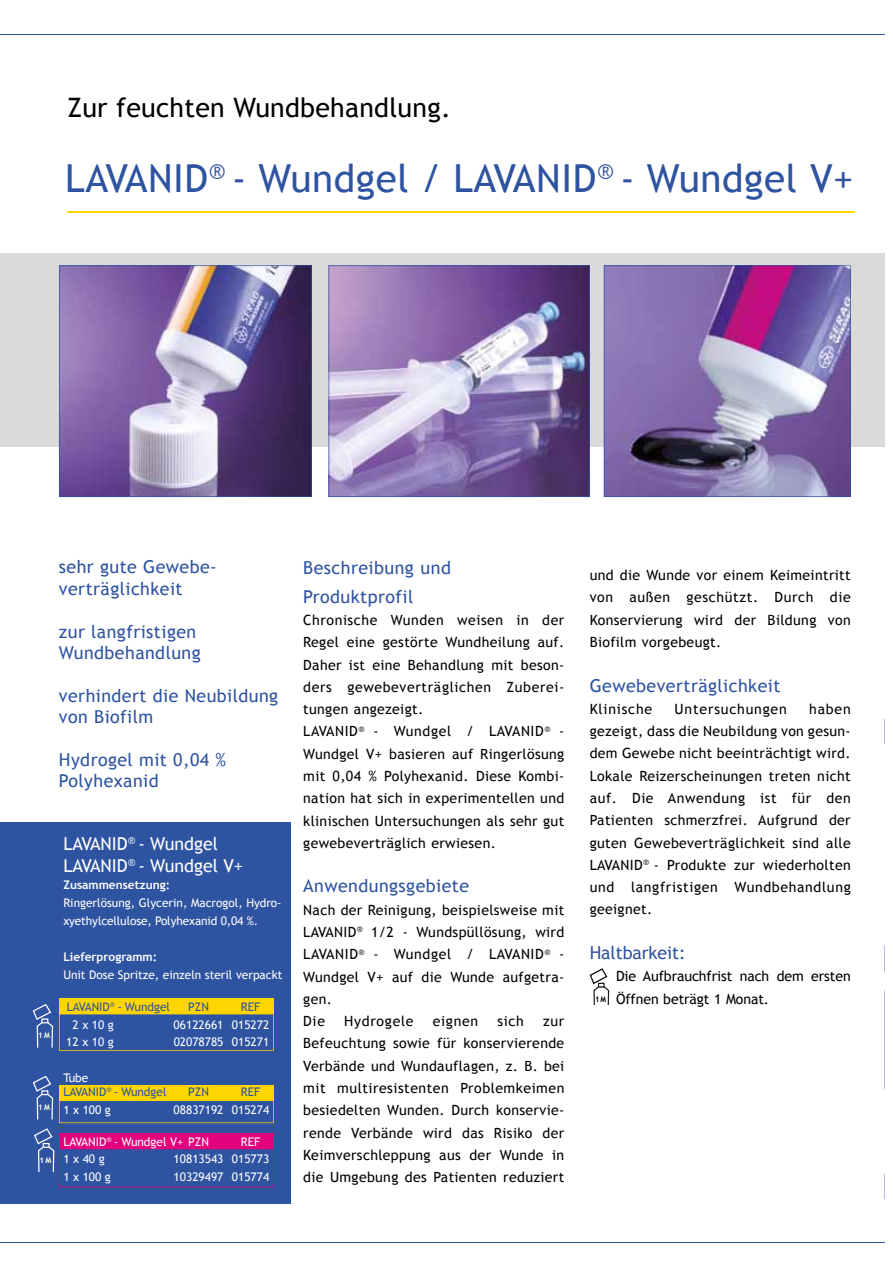
<style>
.page{position:relative;width:893px;height:1263px;background:#fff}
.page>*{position:absolute;margin:0;border:0;box-sizing:border-box;transform-origin:0 0}
.t1{font:38.7px "Trebuchet MS";letter-spacing:.015em;color:#2e53a0}
.t2{font:26.7px "Trebuchet MS";letter-spacing:.01em;color:#000}
.t3{font:17.85px/21.5px "Trebuchet MS";letter-spacing:.025em;color:#2e53a0}
.t4{font:17.85px/21.5px "Trebuchet MS";color:#fff}
.t5{font:17.85px "Trebuchet MS";letter-spacing:-.005em;color:#2e53a0}
.t6{font:14.1px/22.4px "Trebuchet MS";letter-spacing:.025em;color:#000;text-align:justify}
.t7{font:14.1px/22.4px "Trebuchet MS";letter-spacing:-.005em;color:#000}
.t8{font:14.1px "Trebuchet MS";letter-spacing:.06em;color:#000}
.t9{font:14.1px "Trebuchet MS";letter-spacing:.05em;color:#000}
.t10{font:14.1px "Trebuchet MS";letter-spacing:.055em;color:#000}
.t11{font:11.85px/17.9px "Trebuchet MS";color:#fff}
.t12{font:11.85px/14.2px "Trebuchet MS";color:#2e53a0}
.t13{font:700 11.85px "Trebuchet MS";color:#fff}
.t14{font:700 7.95px "Trebuchet MS";color:#fff}
.t15{font:700 7.8px "Trebuchet MS";color:#000}
.s1{color:#fff}
</style>
<div class="page">
<hr style="left:0;top:34px;width:884px;height:1px;background:#2e53a0">
<hr style="left:0;top:1242px;width:884px;height:1px;background:#2e53a0">
<hr style="left:67px;top:212px;width:788px;height:1px;background:#ffd500">
<div style="left:0;top:253px;width:884px;height:193px;background:#dadada"></div>
<img style="left:604px;top:265px;width:247px;height:232px">
<img style="left:59px;top:265px;width:253px;height:232px">
<div style="left:0;top:822px;width:291px;height:382px;background:#2e53a0"></div>
<div style="left:59px;top:998px;width:215px;height:16px;background:#ffd500"></div>
<svg style="left:32px;top:1004px;width:242px;height:47px"></svg>
<svg style="left:32px;top:1075px;width:242px;height:112px"></svg>
<svg style="left:329px;top:265px;width:261px;height:232px;background:#927db0"></svg>
<svg style="left:589px;top:968px;width:21px;height:37px"></svg>
<h2 class="t2" style="left:67px;top:91px;width:385px">Zur feuchten Wundbehandlung.</h2>
<h1 class="t1" style="left:65px;top:155px;width:790px">LAVANID<sup>®</sup> - Wundgel / LAVANID<sup>®</sup> - Wundgel V+</h1>
<p class="t3" style="left:59px;top:556px;width:159px">sehr gute Gewebe&shy;verträglichkeit</p>
<p class="t3" style="left:59px;top:621px;width:143px">zur langfristigen<br>Wundbehandlung</p>
<p class="t3" style="left:59px;top:685px;width:221px">verhindert die Neubildung von Biofilm</p>
<p class="t3" style="left:59px;top:749px;width:169px">Hydrogel mit 0,04 %<br>Polyhexanid</p>
<p class="t14" style="left:38px;top:1030px;width:13px">1M</p>
<p class="t4" style="left:63px;top:833px;width:181px">LAVANID<sup>®</sup> - Wundgel<br>LAVANID<sup>®</sup> - Wundgel V+</p>
<p class="t13" style="left:63px;top:878px;width:108px">Zusammensetzung:</p>
<p class="t11" style="left:63px;top:894px;width:220px">Ringerlösung, Glycerin, Macrogol, Hydro&shy;xyethylcellulose, Polyhexanid 0,04 %.</p>
<p class="t13" style="left:63px;top:949px;width:95px">Lieferprogramm:</p>
<p class="t11" style="left:63px;top:966px;width:221px">Unit Dose Spritze, einzeln steril verpackt</p>
<p class="t12" style="left:67px;top:999px;width:105px">LAVANID<sup>®</sup> - Wundgel</p>
<p class="t12" style="left:188px;top:999px;width:22px">PZN</p>
<p class="t12" style="left:241px;top:999px;width:21px">REF</p>
<p class="t11" style="left:73px;top:1015px;width:43px">2 x 10 g</p>
<p class="t11" style="left:174px;top:1015px;width:97px">06122661 015272</p>
<p class="t11" style="left:66px;top:1033px;width:49px">12 x 10 g</p>
<p class="t11" style="left:174px;top:1033px;width:97px">02078785 015271</p>
<p class="t12" style="left:63px;top:1071px;width:105px"><span class="s1">Tube<br></span>LAVANID<sup>®</sup> - Wundgel</p>
<p class="t12" style="left:188px;top:1085px;width:22px">PZN</p>
<p class="t12" style="left:241px;top:1085px;width:21px">REF</p>
<p class="t14" style="left:38px;top:1102px;width:13px">1M</p>
<p class="t14" style="left:40px;top:1155px;width:13px">1M</p>
<p class="t11" style="left:63px;top:1101px;width:49px">1 x 100 g</p>
<p class="t11" style="left:174px;top:1101px;width:97px">08837192 015274</p>
<p class="t11" style="left:63px;top:1132px;width:147px">LAVANID<sup>®</sup> - Wundgel V+ PZN</p>
<p class="t11" style="left:241px;top:1132px;width:21px">REF</p>
<p class="t11" style="left:63px;top:1150px;width:43px">1 x 40 g</p>
<p class="t11" style="left:174px;top:1150px;width:97px">10813543 015773</p>
<p class="t11" style="left:63px;top:1168px;width:49px">1 x 100 g</p>
<p class="t11" style="left:174px;top:1168px;width:97px">10329497 015774</p>
<p class="t3" style="left:303px;top:554px;width:149px;line-height:28.2px">Beschreibung und<br>Produktprofil</p>
<p class="t6" style="left:303px;top:609px;width:263px;text-align:left">Chronische Wunden weisen in der Regel eine gestörte Wundheilung auf.<br>Daher ist eine Behandlung mit beson&shy;ders gewebeverträglichen Zuberei&shy;tungen angezeigt.<br>LAVANID<sup>®</sup> - Wundgel / LAVANID<sup>®</sup> - Wundgel V+ basieren auf Ringerlösung mit 0,04 % Polyhexanid. Diese Kombi&shy;nation hat sich in experimentellen und klinischen Untersuchungen als sehr gut gewebeverträglich erwiesen.</p>
<p class="t3" style="left:303px;top:876px;width:167px">Anwendungsgebiete</p>
<p class="t6" style="left:303px;top:899px;width:263px;text-align:left">Nach der Reinigung, beispielsweise mit<br>LAVANID<sup>®</sup> 1/2 - Wundspüllösung, wird<br>LAVANID<sup>®</sup> - Wundgel / LAVANID<sup>®</sup> -<br>Wundgel V+ auf die Wunde aufgetra&shy;gen.<br>Die</p>
<p class="t9" style="left:344px;top:1013px;width:71px">Hydrogele</p>
<p class="t6" style="left:433px;top:1010px;width:47px">eignen</p>
<p class="t6" style="left:497px;top:1010px;width:28px">sich</p>
<p class="t6" style="left:303px;top:1010px;width:263px;text-indent:240px">zur Befeuchtung sowie für konservierende Verbände und Wundauflagen, z. B. bei mit multiresistenten Problemkeimen besiedelten Wunden. Durch konservie&shy;rende Verbände wird das Risiko der Keimverschleppung aus der Wunde in die Umgebung des Patienten reduziert</p>
<p class="t6" style="left:590px;top:564px;width:263px">und die Wunde vor einem Keimeintritt von außen geschützt. Durch die Konservierung wird der Bildung von Biofilm vorgebeugt.</p>
<p class="t3" style="left:590px;top:675px;width:192px">Gewebeverträglichkeit</p>
<p class="t10" style="left:590px;top:700px;width:64px">Klinische</p>
<p class="t8" style="left:675px;top:700px;width:114px">Untersuchungen</p>
<p class="t6" style="left:590px;top:698px;width:263px;text-indent:219px">haben gezeigt, dass die Neubildung von gesun&shy;dem Gewebe nicht beeinträchtigt wird.<br>Lokale Reizerscheinungen treten nicht auf. Die Anwendung ist für den Patienten schmerzfrei. Aufgrund der guten Gewebeverträglichkeit sind alle LAVANID<sup>®</sup> - Produkte zur wiederholten und langfristigen Wundbehandlung geeignet.</p>
<p class="t5" style="left:590px;top:942px;width:97px">Haltbarkeit:</p>
<p class="t7" style="left:616px;top:965px;width:236px">Die Aufbrauchfrist nach dem ersten<br>Öffnen beträgt 1 Monat.</p>
<p class="t15" style="left:595px;top:995px;width:13px">1M</p>
</div>
